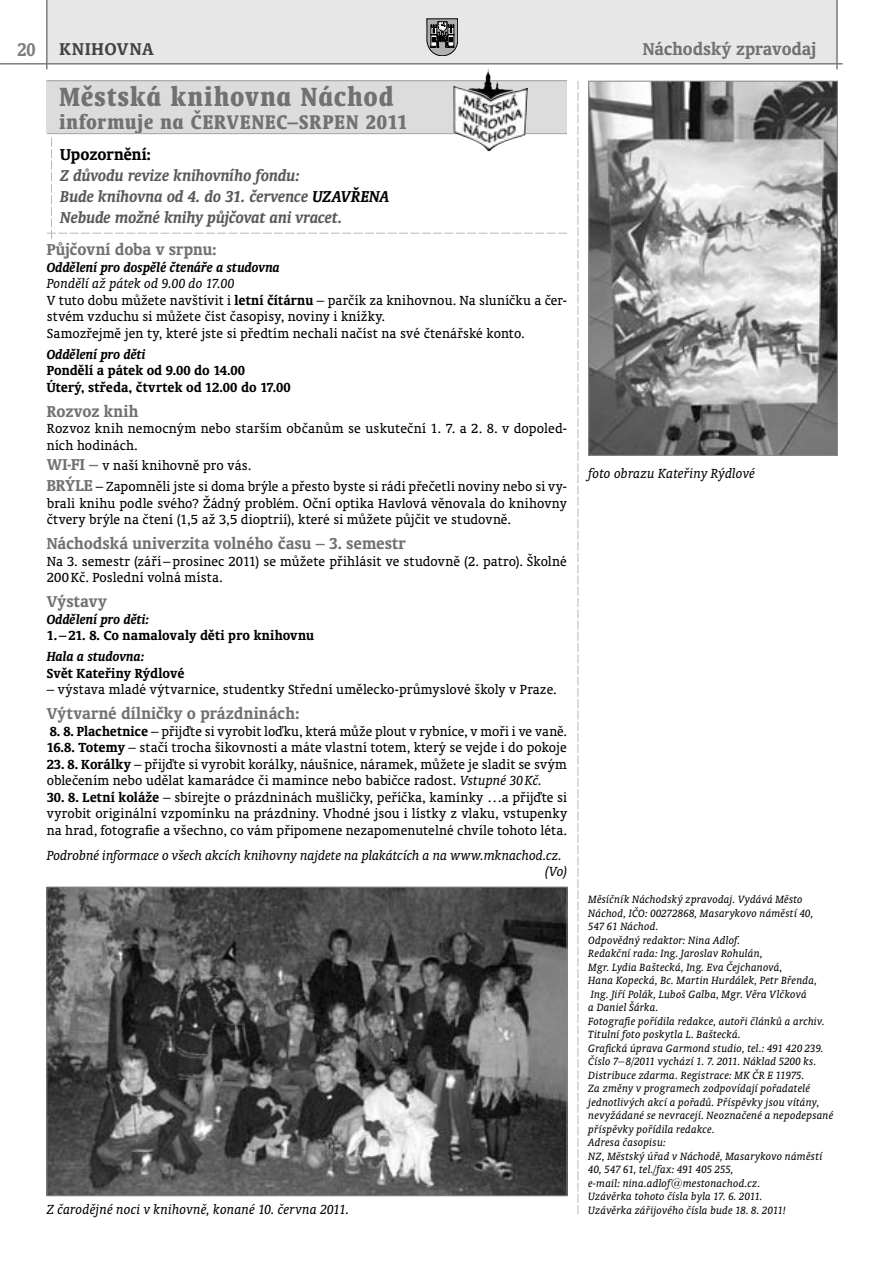
<style>
.page{position:relative;width:893px;height:1263px;background:#fff}
.page>*{position:absolute;margin:0;border:0;box-sizing:border-box;transform-origin:0 0}
.t1{font:700 condensed 30px "Oranda AT";letter-spacing:.045em;color:#717171;scale:.95 1}
.t2{font:700 condensed 22.5px "Oranda AT";letter-spacing:.045em;color:#717171;scale:.95 1}
.t3{font:700 19.5px "Oranda AT";color:#717171}
.t4{font:700 19.5px "Oranda AT";letter-spacing:.055em;color:#424242}
.t5{font:700 18px "Oranda AT";color:#717171}
.t6{font:italic 700 18px/21px "Oranda AT";color:#595959}
.t7{font:700 18px "Oranda AT";letter-spacing:-.005em;color:#000}
.t8{font:15px/16.5px "Oranda AT";letter-spacing:.005em;color:#000}
.t9{font:italic 15px/16.5px "Oranda AT";color:#000}
.t10{font:700 15px/16.5px "Oranda AT";color:#000}
.t11{font:italic 700 15px "Oranda AT";color:#000}
.t12{font:italic 12px/13.5px "Oranda AT";letter-spacing:.01em;color:#000}
.s1{font-size:21px;color:#7d7d7d}
.s2{color:#000}
.s3{font-style:italic}
.s4{font-weight:700}
.s5{font-weight:700;font-size:18px;color:#717171}
</style>
<div class="page">
<div style="left:47px;top:0;width:791px;height:64px;background:#e7e7e7"></div>
<hr style="left:0;top:63px;width:843px;height:2px;background:#7d7d7d">
<hr style="left:836px;top:0;width:2px;height:69px;background:#7d7d7d">
<hr style="left:46px;top:0;width:2px;height:69px;background:#7d7d7d">
<svg style="left:427px;top:19px;width:31px;height:37px"></svg>
<div style="left:47px;top:81px;width:520px;height:52px;background:#dcdcdc"></div>
<hr style="left:47px;top:80px;width:520px;height:1px;background:#a0a0a0">
<hr style="left:47px;top:133px;width:520px;height:1px;background:#a0a0a0">
<img style="left:468px;top:68px;width:45px;height:32px">
<svg style="left:578px;top:81px;width:1px;height:1133px"></svg>
<svg style="left:47px;top:137px;width:520px;height:102px"></svg>
<img style="left:590px;top:83px;width:246px;height:371px">
<div style="left:588px;top:81px;width:250px;height:375px;border:1px solid #888"></div>
<img style="left:48px;top:889px;width:517px;height:305px">
<div style="left:46px;top:887px;width:521px;height:309px;border:1px solid #888"></div>
<h3 class="t4" style="left:18px;top:38px;width:138px"><span class="s1">20</span> KNIHOVNA</h3>
<h3 class="t3" style="left:643px;top:38px;width:175px">Náchodský zpravodaj</h3>
<h1 class="t1" style="left:60px;top:79px;width:353px">Městská knihovna Náchod</h1>
<h2 class="t2" style="left:60px;top:108px;width:368px">informuje na ČERVENEC–SRPEN 2011</h2>
<p class="t7" style="left:60px;top:143px;width:92px">Upozornění:</p>
<p class="t6" style="left:60px;top:166px;width:331px">Z důvodu revize knihovního fondu:<br>Bude knihovna od 4. do 31. července <span class="s2">UZAVŘENA<br></span>Nebude možné knihy půjčovat ani vracet.</p>
<p class="t5" style="left:47px;top:239px;width:171px">Půjčovní doba v srpnu:</p>
<p class="t11" style="left:47px;top:262px;width:235px">Oddělení pro dospělé čtenáře a studovna</p>
<p class="t8" style="left:47px;top:275px;width:522px"><span class="s3">Pondělí až pátek od 9.00 do 17.00<br></span>V tuto dobu můžete navštívit i <span class="s4">letní čítárnu</span> – parčík za knihovnou. Na sluníčku a čer&shy;stvém vzduchu si můžete číst časopisy, noviny i knížky.<br>Samozřejmě jen ty, které jste si předtím nechali načíst na své čtenářské konto.</p>
<p class="t11" style="left:47px;top:349px;width:100px">Oddělení pro děti</p>
<p class="t10" style="left:47px;top:362px;width:245px">Pondělí a pátek od 9.00 do 14.00<br>Úterý, středa, čtvrtek od 12.00 do 17.00</p>
<p class="t5" style="left:47px;top:400px;width:93px">Rozvoz knih</p>
<p class="t8" style="left:47px;top:420px;width:522px">Rozvoz knih nemocným nebo starším občanům se uskuteční 1. 7. a 2. 8. v dopoled&shy;ních hodinách.</p>
<p class="t8" style="left:47px;top:455px;width:522px;line-height:20.7px"><span class="s5">WI-FI –</span> v naší knihovně pro vás.<br><span class="s5">BRÝLE</span> – Zapomněli jste si doma brýle a přesto byste si rádi přečetli noviny nebo si vy-</p>
<p class="t8" style="left:47px;top:495px;width:521px">brali knihu podle svého? Žádný problém. Oční optika Havlová věnovala do knihovny čtvery brýle na čtení (1,5 až 3,5 dioptrií), které si můžete půjčit ve studovně.</p>
<p class="t5" style="left:47px;top:533px;width:360px">Náchodská univerzita volného času – 3. semestr</p>
<p class="t8" style="left:47px;top:553px;width:521px">Na 3. semestr (září – prosinec 2011) se můžete přihlásit ve studovně (2. patro). Školné<br>200 Kč. Poslední volná místa.</p>
<p class="t5" style="left:47px;top:591px;width:62px">Výstavy</p>
<p class="t11" style="left:47px;top:614px;width:104px">Oddělení pro děti:</p>
<p class="t10" style="left:47px;top:627px;width:269px">1. – 21. 8. Co namalovaly děti pro knihovnu</p>
<p class="t11" style="left:47px;top:651px;width:99px">Hala a studovna:</p>
<p class="t10" style="left:47px;top:664px;width:139px">Svět Kateřiny Rýdlové</p>
<p class="t8" style="left:47px;top:681px;width:511px">– výstava mladé výtvarnice, studentky Střední umělecko-průmyslové školy v Praze.</p>
<p class="t5" style="left:47px;top:703px;width:254px">Výtvarné dílničky o prázdninách:</p>
<p class="t8" style="left:47px;top:722px;width:522px"><span class="s4">8. 8. Plachetnice</span> – přijďte si vyrobit loďku, která může plout v rybníce, v moři i ve vaně.<br><span class="s4">16.8. Totemy</span> – stačí trocha šikovnosti a máte vlastní totem, který se vejde i do pokoje</p>
<p class="t8" style="left:47px;top:755px;width:522px"><span class="s4">23. 8. Korálky</span> – přijďte si vyrobit korálky, náušnice, náramek, můžete je sladit se svým oblečením nebo udělat kamarádce či mamince nebo babičce radost. <span class="s3">Vstupné 30 Kč.</span></p>
<p class="t8" style="left:47px;top:788px;width:522px;text-align:justify"><span class="s4">30. 8. Letní koláže</span> – sbírejte o prázdninách mušličky, peříčka, kamínky …a přijďte si vyrobit originální vzpomínku na prázdniny. Vhodné jsou i lístky z vlaku, vstupenky na hrad, fotografie a všechno, co vám připomene nezapomenutelné chvíle tohoto léta.</p>
<p class="t9" style="left:545px;top:846px;width:23px;text-indent:-498px">Podrobné informace o všech akcích knihovny najdete na plakátcích a na www.mknachod.cz. (Vo)</p>
<p class="t9" style="left:47px;top:1201px;width:304px">Z čarodějné noci v knihovně, konané 10. června 2011.</p>
<p class="t9" style="left:588px;top:464px;width:168px">foto obrazu Kateřiny Rýdlové</p>
<p class="t12" style="left:588px;top:893px;width:247px">Měsíčník Náchodský zpravodaj. Vydává Město Náchod, IČO: 00272868, Masarykovo náměstí 40,<br>547 61 Náchod.<br>Odpovědný redaktor: Nina Adlof.<br>Redakční rada: Ing. Jaroslav Rohulán,<br>Mgr. Lydia Baštecká, Ing. Eva Čejchanová,<br>Hana Kopecká, Bc. Martin Hurdálek, Petr Břenda, Ing. Jiří Polák, Luboš Galba, Mgr. Věra Vlčková<br>a Daniel Šárka.<br>Fotografie pořídila redakce, autoři článků a archiv.<br>Titulní foto poskytla L. Baštecká.<br>Grafická úprava Garmond studio, tel.: 491 420 239.<br>Číslo 7– 8/2011 vychází 1. 7. 2011. Náklad 5200 ks.<br>Distribuce zdarma. Registrace: MK ČR E 11975.<br>Za změny v programech zodpovídají pořadatelé jednotlivých akcí a pořadů. Příspěvky jsou vítány, nevyžádané se nevracejí. Neoznačené a nepodepsané příspěvky pořídila redakce.<br>Adresa časopisu:<br>NZ, Městský úřad v Náchodě, Masarykovo náměstí 40, 547 61, tel./fax: 491 405 255,<br>e-mail: nina.adlof@mestonachod.cz.<br>Uzávěrka tohoto čísla byla 17. 6. 2011.<br>Uzávěrka zářijového čísla bude 18. 8. 2011!</p>
</div>
